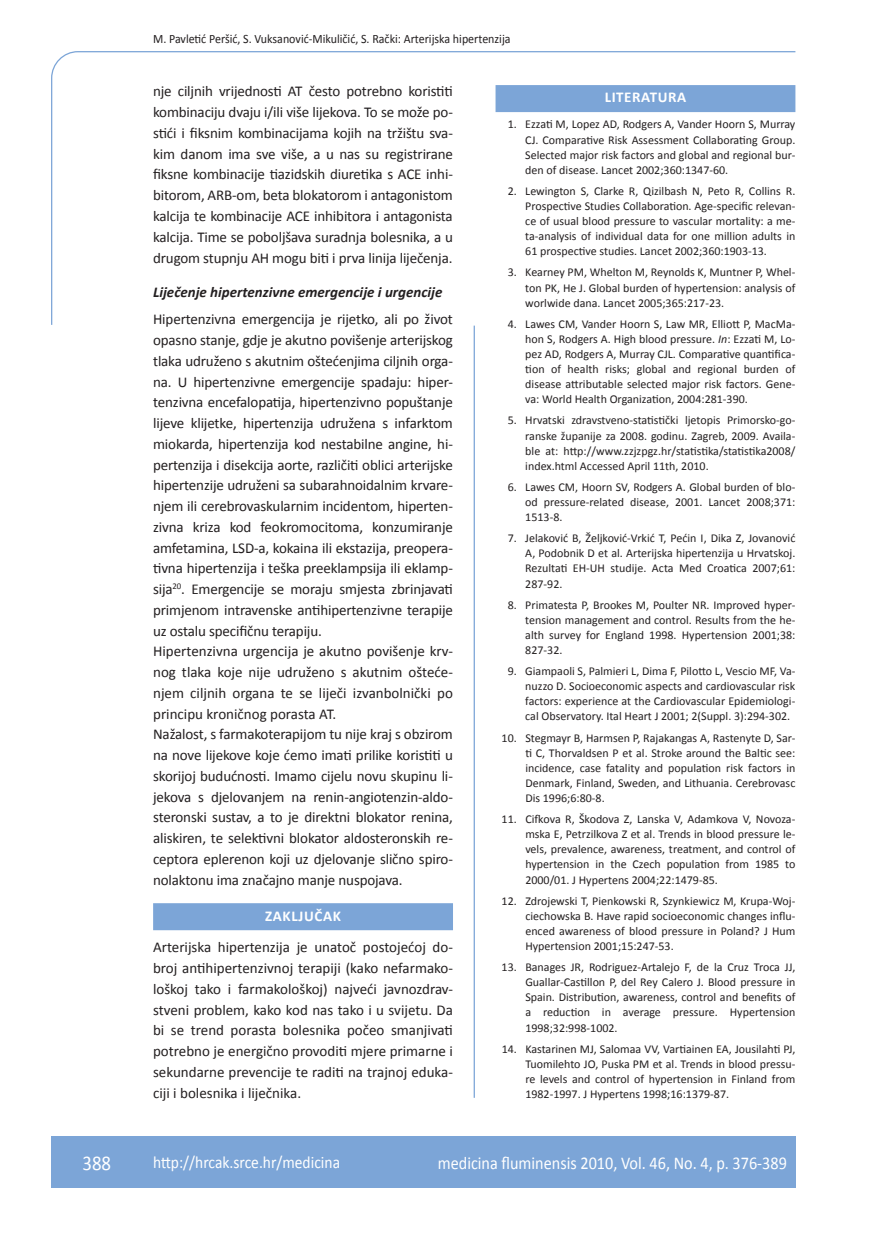
<style>
.page{position:relative;width:872px;height:1234px;background:#fff}
.page>*{position:absolute;margin:0;border:0;box-sizing:border-box;transform-origin:0 0}
.t1{font:21px "Calibri";color:#fff;scale:.9 1}
.t2{font:18px "Calibri";color:#fff;scale:.9 1}
.t3{font:17.25px "Calibri";color:#fff;scale:.9 1}
.t4{font:15px/20.7px "Calibri";letter-spacing:-.01em;color:#231f20;text-align:justify}
.t5{font:italic 700 15px "Calibri";color:#231f20}
.t6{font:700 15px "Calibri";letter-spacing:.04em;color:#fff}
.t7{font:12.75px "Calibri";color:#231f20;scale:.94 1}
.t8{font:12px/15.1px "Calibri";color:#231f20;text-align:justify}
.s1{font-style:italic}
</style>
<div class="page">
<svg style="left:51px;top:51px;width:745px;height:274px"></svg>
<hr style="left:473px;top:325px;width:2px;height:772px;background:#7ca5d7">
<div style="left:51px;top:1135px;width:744px;height:51px;background:#7ca5d7"></div>
<div style="left:153px;top:903px;width:300px;height:27px;background:#7ca5d7"></div>
<div style="left:495px;top:85px;width:300px;height:27px;background:#7ca5d7"></div>
<p class="t7" style="left:153px;top:30px;width:382px">M. Pavletić Peršić, S. Vuksanović-Mikuličić, S. Rački: Arterijska hipertenzija</p>
<p class="t4" style="left:153px;top:80px;width:301px">nje ciljnih vrijednosti AT često potrebno koristiti kombinaciju dvaju i/ili više lijekova. To se može po&shy;stići i fiksnim kombinacijama kojih na tržištu sva&shy;kim danom ima sve više, a u nas su registrirane fiksne kombinacije tiazidskih diuretika s ACE inhi&shy;bitorom, ARB-om, beta blokatorom i antagonistom kalcija te kombinacije ACE inhibitora i antagonista kalcija. Time se poboljšava suradnja bolesnika, a u drugom stupnju AH mogu biti i prva linija liječenja.</p>
<p class="t5" style="left:153px;top:282px;width:291px">Liječenje hipertenzivne emergencije i urgencije</p>
<p class="t4" style="left:153px;top:308px;width:301px;text-align:left">Hipertenzivna emergencija je rijetko, ali po život opasno stanje, gdje je akutno povišenje arterijskog tlaka udruženo s akutnim oštećenjima ciljnih orga&shy;na. U hipertenzivne emergencije spadaju: hiper&shy;tenzivna encefalopatija, hipertenzivno popuštanje lijeve klijetke, hipertenzija udružena s infarktom miokarda, hipertenzija kod nestabilne angine, hi&shy;pertenzija i disekcija aorte, različiti oblici arterijske hipertenzije udruženi sa subarahnoidalnim krvare&shy;njem ili cerebrovaskularnim incidentom, hiperten&shy;zivna kriza kod feokromocitoma, konzumiranje amfetamina, LSD-a, kokaina ili ekstazija, preopera&shy;tivna hipertenzija i teška preeklampsija ili eklamp&shy;sija<sup>20</sup>. Emergencije se moraju smjesta zbrinjavati primjenom intravenske antihipertenzivne terapije uz ostalu specifičnu terapiju.<br>Hipertenzivna urgencija je akutno povišenje krv&shy;nog tlaka koje nije udruženo s akutnim ošteće&shy;njem ciljnih organa te se liječi izvanbolnički po principu kroničnog porasta AT.<br>Nažalost, s farmakoterapijom tu nije kraj s obzirom na nove lijekove koje ćemo imati prilike koristiti u skorijoj budućnosti. Imamo cijelu novu skupinu li&shy;jekova s djelovanjem na renin-angiotenzin-aldo&shy;steronski sustav, a to je direktni blokator renina, aliskiren, te selektivni blokator aldosteronskih re&shy;ceptora eplerenon koji uz djelovanje slično spiro&shy;nolaktonu ima značajno manje nuspojava.</p>
<p class="t6" style="left:265px;top:906px;width:76px">ZAKLJUČAK</p>
<p class="t4" style="left:153px;top:936px;width:301px">Arterijska hipertenzija je unatoč postojećoj do&shy;broj antihipertenzivnoj terapiji (kako nefarmako&shy;loškoj tako i farmakološkoj) najveći javnozdrav&shy;stveni problem, kako kod nas tako i u svijetu. Da bi se trend porasta bolesnika počeo smanjivati potrebno je energično provoditi mjere primarne i sekundarne prevencije te raditi na trajnoj eduka&shy;ciji i bolesnika i liječnika.</p>
<p class="t6" style="left:604px;top:88px;width:83px">LITERATURA</p>
<p class="t8" style="left:525px;top:116px;width:271px;text-indent:-18px">1. Ezzati M, Lopez AD, Rodgers A, Vander Hoorn S, Murray CJ. Comparative Risk Assessment Collaborating Group.<br>Selected major risk factors and global and regional bur&shy;den of disease. Lancet 2002;360:1347-60.</p>
<p class="t8" style="left:525px;top:183px;width:271px;text-indent:-18px">2. Lewington S, Clarke R, Qizilbash N, Peto R, Collins R.<br>Prospective Studies Collaboration. Age-specific relevan&shy;ce of usual blood pressure to vascular mortality: a me&shy;ta-analysis of individual data for one million adults in 61 prospective studies. Lancet 2002;360:1903-13.</p>
<p class="t8" style="left:525px;top:264px;width:271px;text-indent:-18px">3. Kearney PM, Whelton M, Reynolds K, Muntner P, Whel&shy;ton PK, He J. Global burden of hypertension: analysis of worlwide dana. Lancet 2005;365:217-23.</p>
<p class="t8" style="left:525px;top:315px;width:272px;text-indent:-18px">4. Lawes CM, Vander Hoorn S, Law MR, Elliott P, MacMa&shy;hon S, Rodgers A. High blood pressure. <span class="s1">In</span>: Ezzati M, Lo&shy;pez AD, Rodgers A, Murray CJL. Comparative quantifica&shy;tion of health risks; global and regional burden of disease attributable selected major risk factors. Gene&shy;va: World Health Organization, 2004:281-390.</p>
<p class="t8" style="left:525px;top:412px;width:272px;text-indent:-18px">5. Hrvatski zdravstveno-statistički ljetopis Primorsko-go&shy;ranske županije za 2008. godinu. Zagreb, 2009. Availa&shy;ble at: http://www.zzjzpgz.hr/statistika/statistika2008/ index.html Accessed April 11th, 2010.</p>
<p class="t8" style="left:525px;top:478px;width:272px;text-indent:-18px">6. Lawes CM, Hoorn SV, Rodgers A. Global burden of blo&shy;od pressure-related disease, 2001. Lancet 2008;371:<br>1513-8.</p>
<p class="t8" style="left:525px;top:530px;width:272px;text-indent:-18px">7. Jelaković B, Željković-Vrkić T, Pećin I, Dika Z, Jovanović A, Podobnik D et al. Arterijska hipertenzija u Hrvatskoj.<br>Rezultati EH-UH studije. Acta Med Croatica 2007;61:<br>287-92.</p>
<p class="t8" style="left:525px;top:596px;width:272px;text-indent:-18px">8. Primatesta P, Brookes M, Poulter NR. Improved hyper&shy;tension management and control. Results from the he&shy;alth survey for England 1998. Hypertension 2001;38:<br>827-32.</p>
<p class="t8" style="left:525px;top:662px;width:272px;text-indent:-18px">9. Giampaoli S, Palmieri L, Dima F, Pilotto L, Vescio MF, Va&shy;nuzzo D. Socioeconomic aspects and cardiovascular risk factors: experience at the Cardiovascular Epidemiologi&shy;cal Observatory. Ital Heart J 2001; 2(Suppl. 3):294-302.</p>
<p class="t8" style="left:525px;top:729px;width:272px;text-indent:-24px">10. Stegmayr B, Harmsen P, Rajakangas A, Rastenyte D, Sar&shy;ti C, Thorvaldsen P et al. Stroke around the Baltic see: incidence, case fatality and population risk factors in Denmark, Finland, Sweden, and Lithuania. Cerebrovasc Dis 1996;6:80-8.</p>
<p class="t8" style="left:525px;top:810px;width:272px;text-indent:-24px">11. Cifkova R, Škodova Z, Lanska V, Adamkova V, Novoza&shy;mska E, Petrzilkova Z et al. Trends in blood pressure le&shy;vels, prevalence, awareness, treatment, and control of hypertension in the Czech population from 1985 to 2000/01. J Hypertens 2004;22:1479-85.</p>
<p class="t8" style="left:525px;top:892px;width:272px;text-indent:-24px">12. Zdrojewski T, Pienkowski R, Szynkiewicz M, Krupa-Woj&shy;ciechowska B. Have rapid socioeconomic changes influ&shy;enced awareness of blood pressure in Poland? J Hum Hypertension 2001;15:247-53.</p>
<p class="t8" style="left:525px;top:958px;width:272px;text-indent:-24px">13. Banages JR, Rodriguez-Artalejo F, de la Cruz Troca JJ, Guallar-Castillon P, del Rey Calero J. Blood pressure in Spain. Distribution, awareness, control and benefits of a reduction in average pressure. Hypertension 1998;32:998-1002.</p>
<p class="t8" style="left:525px;top:1040px;width:272px;text-indent:-24px">14. Kastarinen MJ, Salomaa VV, Vartiainen EA, Jousilahti PJ, Tuomilehto JO, Puska PM et al. Trends in blood pressu&shy;re levels and control of hypertension in Finland from 1982-1997. J Hypertens 1998;16:1379-87.</p>
<h1 class="t1" style="left:82px;top:1149px;width:33px">388</h1>
<h3 class="t3" style="left:153px;top:1150px;width:209px">http://hrcak.srce.hr/medicina</h3>
<h2 class="t2" style="left:438px;top:1151px;width:389px">medicina fluminensis 2010, Vol. 46, No. 4, p. 376-389</h2>
</div>
